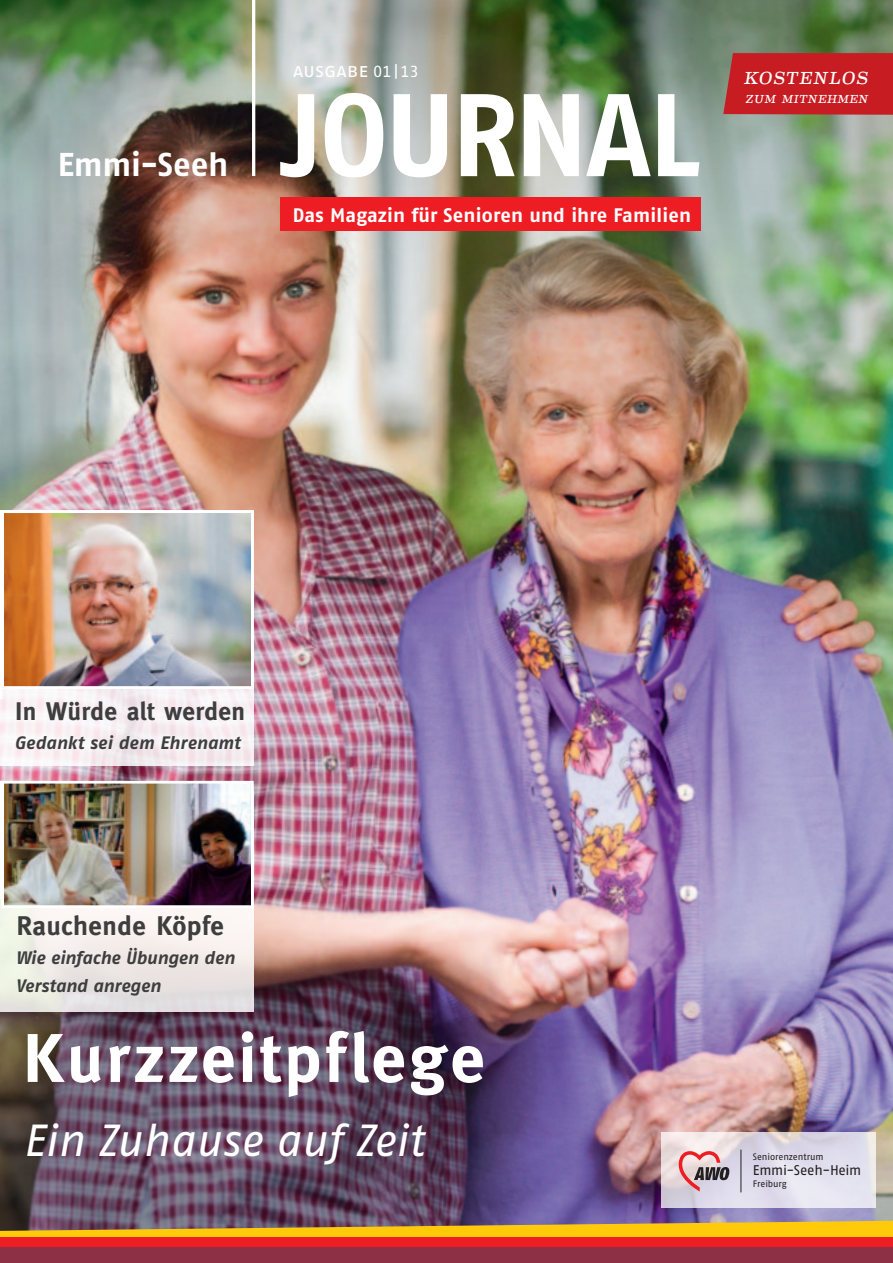
<style>
.page{position:relative;width:893px;height:1263px;background:#fff}
.page>*{position:absolute;margin:0;border:0;box-sizing:border-box;transform-origin:0 0}
.t1{font:700 117.15px "Fago No";letter-spacing:-.03em;color:#fff}
.t2{font:700 68.85px "Meta";letter-spacing:.045em;color:#fff}
.t3{font:italic 44.85px "Fago No Regular Tf";letter-spacing:-.005em;color:#fff}
.t4{font:33px "Fago No Bold Tf";letter-spacing:-.005em;color:#fff}
.t5{font:700 27px "Meta";letter-spacing:.01em;color:#3e3e3f}
.t6{font:700 25.5px "Meta";letter-spacing:.005em;color:#3e3e3f}
.t7{font:700 19.5px "Fago No";letter-spacing:.01em;color:#fff}
.t8{font:19.5px "Fago No Regular Tf Caps";letter-spacing:-.01em;color:#fff}
.t9{font:italic 18px/28.5px "Fago No Bold Tf";letter-spacing:-.005em;color:#3e3e3f}
.t10{font:italic 17.55px "Eames Century Modern";letter-spacing:.065em;color:#fff}
.t11{font:14.1px "Fago No";letter-spacing:-.02em;color:#231f20}
.t12{font:italic 11.7px "Eames Century Modern";letter-spacing:.05em;color:#fff}
.t13{font:9.3px "Fago No";letter-spacing:-.01em;color:#231f20}
.s1{font-family:"Fago No Regular Tf";font-size:16.05px}
</style>
<div class="page">
<img style="left:0;top:331px;width:893px;height:890px">
<img style="left:0;top:0;width:893px;height:331px">
<div style="left:280px;top:197px;width:421px;height:34px;background:#ee1d23"></div>
<hr style="left:252px;top:0;width:3px;height:176px;background:#fff">
<div style="left:723px;top:53px;width:170px;height:62px;background:#c61c22"></div>
<svg style="left:0;top:899px;width:254px;height:113px"></svg>
<svg style="left:0;top:689px;width:254px;height:77px;fill:#f8f0f3"></svg>
<svg style="left:662px;top:1132px;width:214px;height:76px;fill:#e2deeb"></svg>
<hr style="left:741px;top:1149px;width:1px;height:43px;background:#231f20">
<svg style="left:679px;top:1151px;width:50px;height:40px"></svg>
<svg style="left:0;top:1221px;width:893px;height:16px"></svg>
<div style="left:0;top:1237px;width:893px;height:11px;background:#ee1d23"></div>
<div style="left:0;top:1247px;width:893px;height:16px;background:#8d2f45"></div>
<img style="left:5px;top:514px;width:245px;height:171px">
<div style="left:1px;top:510px;width:253px;height:179px;border:3px solid #fff"></div>
<img style="left:5px;top:785px;width:245px;height:119px">
<div style="left:1px;top:781px;width:253px;height:127px;border:3px solid #fff"></div>
<svg style="left:0;top:510px;width:2px;height:189px"></svg>
<svg style="left:0;top:781px;width:2px;height:118px"></svg>
<h3 class="t4" style="left:58px;top:145px;width:172px">Emmi-Seeh</h3>
<p class="t8" style="left:293px;top:59px;width:128px">ausgabe <span class="s1">01|13</span></p>
<p class="t10" style="left:744px;top:64px;width:126px">KOSTENLOS</p>
<p class="t12" style="left:746px;top:90px;width:124px">ZUM MITNEHMEN</p>
<h1 class="t1" style="left:280px;top:66px;width:422px">JOURNAL</h1>
<p class="t7" style="left:293px;top:203px;width:400px">Das Magazin für Senioren und ihre Familien</p>
<h3 class="t6" style="left:15px;top:696px;width:231px">In Würde alt werden</h3>
<p class="t9" style="left:15px;top:728px;width:227px">Gedankt sei dem Ehrenamt</p>
<h3 class="t5" style="left:17px;top:910px;width:209px">Rauchende Köpfe</h3>
<p class="t9" style="left:16px;top:943px;width:220px">Wie einfache Übungen den<br>Verstand anregen</p>
<h2 class="t2" style="left:23px;top:1018px;width:463px">Kurzzeitpflege</h2>
<h3 class="t3" style="left:23px;top:1114px;width:402px">Ein Zuhause auf Zeit</h3>
<p class="t13" style="left:753px;top:1151px;width:72px">Seniorenzentrum</p>
<p class="t11" style="left:753px;top:1162px;width:110px">Emmi-Seeh-Heim</p>
<p class="t13" style="left:753px;top:1179px;width:35px">Freiburg</p>
</div>
